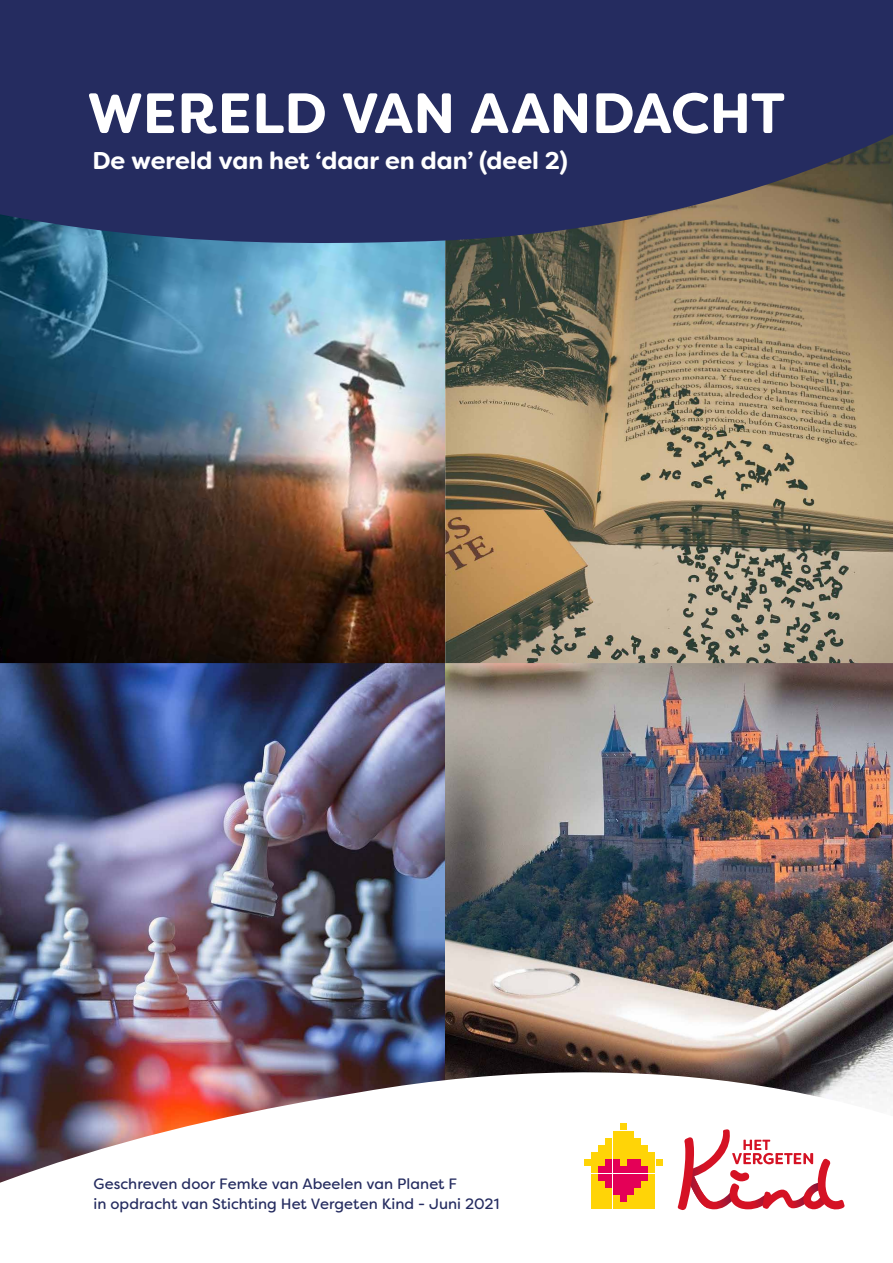
<style>
.page{position:relative;width:893px;height:1263px;background:#fff}
.page>*{position:absolute;margin:0;border:0;box-sizing:border-box;transform-origin:0 0}
.t1{font:700 56.7px "Filson Soft";letter-spacing:-.01em;color:#fff}
.t2{font:700 24.3px "Filson Soft";color:#fff}
.t3{font:15px/19.8px "Filson Soft";color:#252c60}
</style>
<div class="page">
<img style="left:0;top:247px;width:445px;height:795px">
<img style="left:445px;top:247px;width:448px;height:795px">
<svg style="left:0;top:0;width:893px;height:247px;background:#2d335f"></svg>
<img style="left:0;top:1042px;width:893px;height:167px">
<svg style="left:678px;top:1129px;width:167px;height:81px"></svg>
<div style="left:620px;top:1123px;width:7px;height:7px;background:#ffd407"></div>
<div style="left:620px;top:1131px;width:7px;height:6px;background:#ffd407"></div>
<div style="left:627px;top:1131px;width:7px;height:6px;background:#ffd407"></div>
<svg style="left:606px;top:1131px;width:13px;height:13px"></svg>
<div style="left:620px;top:1138px;width:7px;height:6px;background:#ffd407"></div>
<div style="left:627px;top:1138px;width:7px;height:6px;background:#ffd407"></div>
<div style="left:634px;top:1138px;width:7px;height:6px;background:#ffd407"></div>
<div style="left:598px;top:1145px;width:7px;height:7px;background:#ffd407"></div>
<div style="left:606px;top:1145px;width:6px;height:7px;background:#ffd407"></div>
<div style="left:613px;top:1145px;width:6px;height:7px;background:#ffd407"></div>
<div style="left:620px;top:1145px;width:7px;height:7px;background:#ffd407"></div>
<div style="left:627px;top:1145px;width:7px;height:7px;background:#ffd407"></div>
<div style="left:634px;top:1145px;width:7px;height:7px;background:#ffd407"></div>
<div style="left:641px;top:1145px;width:7px;height:7px;background:#ffd407"></div>
<div style="left:591px;top:1152px;width:7px;height:7px;background:#ffd407"></div>
<div style="left:598px;top:1152px;width:7px;height:7px;background:#ffd407"></div>
<div style="left:606px;top:1152px;width:6px;height:7px;background:#ffd407"></div>
<div style="left:613px;top:1152px;width:6px;height:7px;background:#ffd407"></div>
<div style="left:620px;top:1152px;width:7px;height:7px;background:#ffd407"></div>
<div style="left:627px;top:1152px;width:7px;height:7px;background:#ffd407"></div>
<div style="left:634px;top:1152px;width:7px;height:7px;background:#ffd407"></div>
<div style="left:641px;top:1152px;width:7px;height:7px;background:#ffd407"></div>
<div style="left:649px;top:1152px;width:6px;height:7px;background:#ffd407"></div>
<div style="left:591px;top:1159px;width:7px;height:7px;background:#ffd407"></div>
<div style="left:598px;top:1159px;width:7px;height:7px;background:#ffd407"></div>
<div style="left:606px;top:1159px;width:6px;height:7px;background:#e40057"></div>
<div style="left:613px;top:1159px;width:6px;height:7px;background:#e40057"></div>
<div style="left:620px;top:1159px;width:7px;height:7px;background:#ffd407"></div>
<div style="left:627px;top:1159px;width:7px;height:7px;background:#e40057"></div>
<div style="left:634px;top:1159px;width:7px;height:7px;background:#e40057"></div>
<div style="left:641px;top:1159px;width:7px;height:7px;background:#ffd407"></div>
<div style="left:649px;top:1159px;width:6px;height:7px;background:#ffd407"></div>
<div style="left:656px;top:1159px;width:6px;height:7px;background:#ffd407"></div>
<div style="left:584px;top:1159px;width:7px;height:7px;background:#ffd407"></div>
<div style="left:591px;top:1167px;width:7px;height:6px;background:#ffd407"></div>
<div style="left:598px;top:1167px;width:7px;height:6px;background:#e40057"></div>
<div style="left:620px;top:1167px;width:7px;height:6px;background:#e40057"></div>
<div style="left:627px;top:1167px;width:7px;height:6px;background:#e40057"></div>
<div style="left:634px;top:1167px;width:7px;height:6px;background:#e40057"></div>
<div style="left:641px;top:1167px;width:7px;height:6px;background:#e40057"></div>
<div style="left:591px;top:1174px;width:7px;height:6px;background:#ffd407"></div>
<div style="left:598px;top:1174px;width:7px;height:6px;background:#e40057"></div>
<div style="left:620px;top:1174px;width:7px;height:6px;background:#e40057"></div>
<div style="left:627px;top:1174px;width:7px;height:6px;background:#e40057"></div>
<div style="left:634px;top:1174px;width:7px;height:6px;background:#e40057"></div>
<div style="left:641px;top:1174px;width:7px;height:6px;background:#e40057"></div>
<div style="left:591px;top:1181px;width:7px;height:6px;background:#ffd407"></div>
<div style="left:598px;top:1181px;width:7px;height:6px;background:#ffd407"></div>
<svg style="left:606px;top:1167px;width:13px;height:20px"></svg>
<div style="left:620px;top:1181px;width:7px;height:6px;background:#e40057"></div>
<div style="left:627px;top:1181px;width:7px;height:6px;background:#e40057"></div>
<div style="left:634px;top:1181px;width:7px;height:6px;background:#e40057"></div>
<div style="left:641px;top:1181px;width:7px;height:6px;background:#ffd407"></div>
<svg style="left:649px;top:1167px;width:6px;height:20px"></svg>
<div style="left:591px;top:1188px;width:7px;height:7px;background:#ffd407"></div>
<div style="left:598px;top:1188px;width:7px;height:7px;background:#ffd407"></div>
<div style="left:606px;top:1188px;width:6px;height:7px;background:#ffd407"></div>
<div style="left:613px;top:1188px;width:6px;height:7px;background:#e40057"></div>
<div style="left:620px;top:1188px;width:7px;height:7px;background:#e40057"></div>
<div style="left:627px;top:1188px;width:7px;height:7px;background:#e40057"></div>
<div style="left:634px;top:1188px;width:7px;height:7px;background:#ffd407"></div>
<div style="left:641px;top:1188px;width:7px;height:7px;background:#ffd407"></div>
<div style="left:649px;top:1188px;width:6px;height:7px;background:#ffd407"></div>
<div style="left:591px;top:1195px;width:7px;height:7px;background:#ffd407"></div>
<div style="left:598px;top:1195px;width:7px;height:7px;background:#ffd407"></div>
<div style="left:606px;top:1195px;width:6px;height:7px;background:#ffd407"></div>
<div style="left:613px;top:1195px;width:6px;height:7px;background:#ffd407"></div>
<div style="left:620px;top:1195px;width:7px;height:7px;background:#e40057"></div>
<div style="left:627px;top:1195px;width:7px;height:7px;background:#ffd407"></div>
<div style="left:634px;top:1195px;width:7px;height:7px;background:#ffd407"></div>
<div style="left:641px;top:1195px;width:7px;height:7px;background:#ffd407"></div>
<div style="left:649px;top:1195px;width:6px;height:7px;background:#ffd407"></div>
<div style="left:591px;top:1202px;width:7px;height:7px;background:#ffd407"></div>
<div style="left:598px;top:1202px;width:7px;height:7px;background:#ffd407"></div>
<div style="left:606px;top:1202px;width:6px;height:7px;background:#ffd407"></div>
<div style="left:613px;top:1202px;width:6px;height:7px;background:#ffd407"></div>
<div style="left:620px;top:1202px;width:7px;height:7px;background:#ffd407"></div>
<div style="left:627px;top:1202px;width:7px;height:7px;background:#ffd407"></div>
<div style="left:634px;top:1202px;width:7px;height:7px;background:#ffd407"></div>
<div style="left:641px;top:1202px;width:7px;height:7px;background:#ffd407"></div>
<div style="left:649px;top:1202px;width:6px;height:7px;background:#ffd407"></div>
<p class="t1" style="left:87px;top:77px;width:700px">WERELD VAN AANDACHT</p>
<p class="t2" style="left:92px;top:145px;width:477px">De wereld van het ‘daar en dan’ (deel 2)</p>
<p class="t3" style="left:94px;top:1174px;width:407px">Geschreven door Femke van Abeelen van Planet F<br>in opdracht van Stichting Het Vergeten Kind - Juni 2021</p>
</div>
